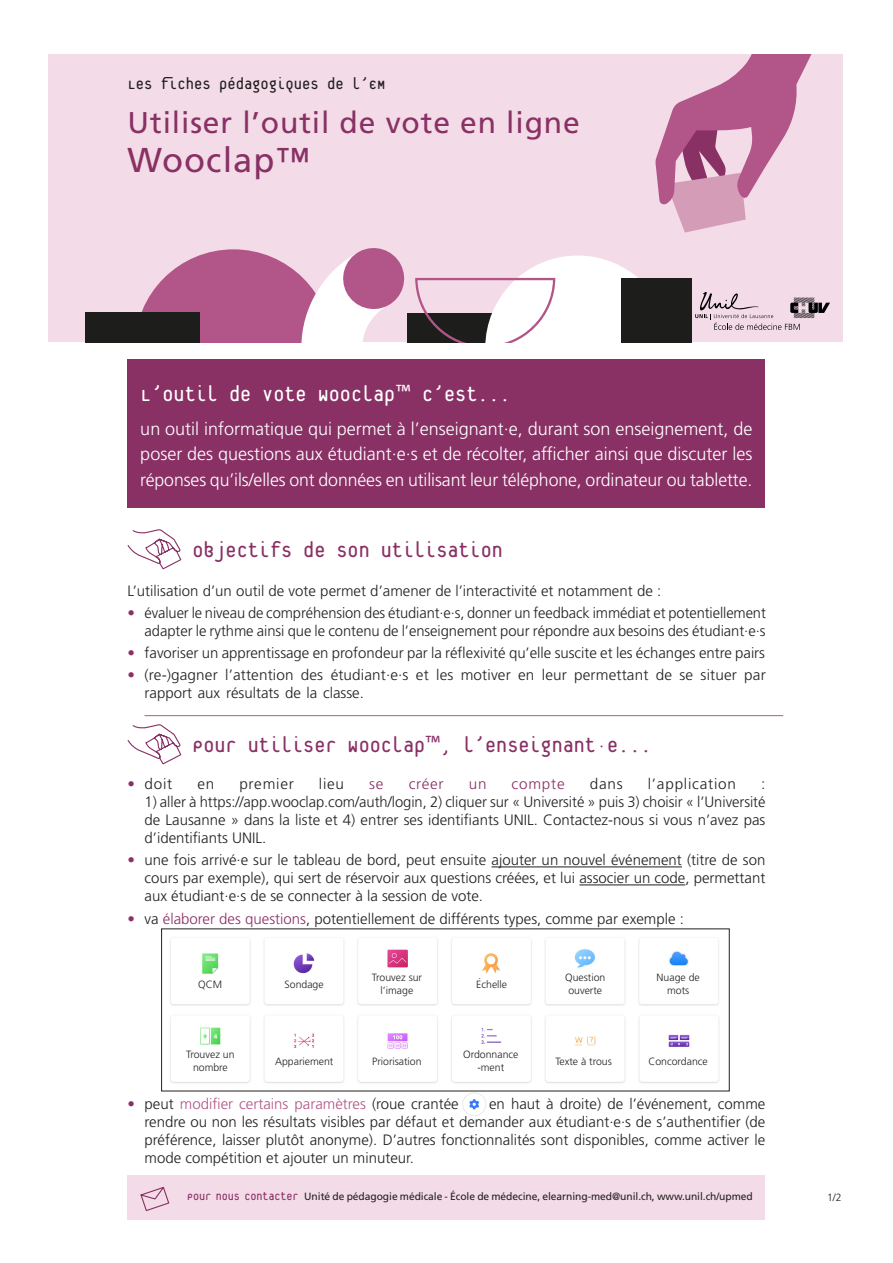
<style>
.page{position:relative;width:893px;height:1263px;background:#fff}
.page>*{position:absolute;margin:0;border:0;box-sizing:border-box;transform-origin:0 0}
.Titre_fiche{font:34.5px "Frutiger";letter-spacing:.03em;color:#893065}
.Titre_fiche-2{font:30px "Frutiger LT Std";letter-spacing:.03em;color:#893065}
.Titre_paragraphe{font:24px "Platelet";color:#893065}
.Titre_paragraphe-2{font:24px "Platelet";color:#fff}
.Objectifs{font:300 18px/25.5px "Frutiger LT Std";letter-spacing:-.005em;color:#fff;text-align:justify}
.t1{font:18px "Platelet";color:#231f20}
.t2{font:300 15px/18px "Frutiger LT Std";color:#231f20;text-align:justify}
.Texte_courant{font:300 15px/18px "Frutiger";color:#231f20;text-align:right}
.t3{font:300 15px "Frutiger LT Std";color:#b25589}
.t4{font:300 15px "Frutiger LT Std";letter-spacing:.05em;color:#231f20}
.t5{font:300 15px "Frutiger LT Std";letter-spacing:.05em;color:#893065}
.t6{font:300 10.5px/12.6px "Frutiger";color:#231f20;text-align:center}
.t7{font:10.5px "Frutiger LT Std";letter-spacing:-.005em;color:#231f20}
.t8{font:300 10.5px "Frutiger LT Std";color:#231f20}
.s1{font-family:"Myriad Pro"}
.s2{color:#893065}
.s3{color:#231f20}
.s4{font-family:"Platelet";font-size:13.5px;color:#893065}
</style>
<div class="page">
<div style="left:128px;top:1175px;width:637px;height:45px;background:#f3dce7"></div>
<svg style="left:140px;top:1186px;width:30px;height:25px"></svg>
<div style="left:48px;top:54px;width:794px;height:288px;background:#f3dce7"></div>
<div style="left:407px;top:313px;width:115px;height:29px;background:#1d1e1c"></div>
<svg style="left:415px;top:255px;width:223px;height:87px"></svg>
<svg style="left:135px;top:248px;width:270px;height:94px"></svg>
<div style="left:85px;top:313px;width:114px;height:29px;background:#1d1e1c"></div>
<svg style="left:655px;top:54px;width:157px;height:179px"></svg>
<div style="left:622px;top:278px;width:70px;height:64px;background:#1d1e1c"></div>
<svg style="left:695px;top:292px;width:135px;height:38px"></svg>
<hr style="left:491px;top:866px;width:191px;height:1px;background:#231f20">
<hr style="left:579px;top:884px;width:106px;height:1px;background:#231f20">
<svg style="left:127px;top:529px;width:55px;height:41px"></svg>
<hr style="left:145px;top:715px;width:638px;height:1px;background:#b25589">
<svg style="left:127px;top:724px;width:55px;height:41px"></svg>
<div style="left:128px;top:359px;width:637px;height:148px;background:#893065"></div>
<img style="left:462px;top:1091px;width:25px;height:24px">
<img style="left:170px;top:940px;width:549px;height:143px">
<div style="left:184px;top:1050px;width:52px;height:24px;background:#fff"></div>
<div style="left:198px;top:980px;width:29px;height:15px;background:#fff"></div>
<div style="left:285px;top:980px;width:47px;height:17px;background:#fff"></div>
<div style="left:371px;top:973px;width:52px;height:24px;background:#fff"></div>
<div style="left:476px;top:980px;width:47px;height:17px;background:#fff"></div>
<div style="left:562px;top:973px;width:47px;height:28px;background:#fff"></div>
<div style="left:655px;top:973px;width:47px;height:28px;background:#fff"></div>
<div style="left:275px;top:1057px;width:66px;height:16px;background:#fff"></div>
<div style="left:372px;top:1057px;width:58px;height:16px;background:#fff"></div>
<div style="left:454px;top:1050px;width:74px;height:24px;background:#fff"></div>
<div style="left:555px;top:1057px;width:66px;height:16px;background:#fff"></div>
<div style="left:648px;top:1057px;width:66px;height:16px;background:#fff"></div>
<p class="t1" style="left:128px;top:77px;width:259px">Les fiches pédagogiques de l’EM</p>
<p class="Titre_fiche-2" style="left:128px;top:105px;width:454px">Utiliser l’outil de vote en ligne</p>
<p class="Titre_fiche" style="left:128px;top:140px;width:184px">Wooclap™</p>
<p class="Titre_paragraphe-2" style="left:140px;top:384px;width:372px">L’outil de vote Wooclap<span class="s1">™</span> c’est...</p>
<p class="Objectifs" style="left:140px;top:416px;width:614px">un outil informatique qui permet à l’enseignant·e, durant son enseignement, de poser des questions aux étudiant·e·s et de récolter, afficher ainsi que discuter les réponses qu’ils/elles ont données en utilisant leur téléphone, ordinateur ou tablette.</p>
<p class="Titre_paragraphe" style="left:192px;top:540px;width:312px">Objectifs de son utilisation</p>
<p class="Texte_courant" style="left:128px;top:582px;width:535px">L’utilisation d’un outil de vote permet d’amener de l’interactivité et notamment de :</p>
<p class="Texte_courant" style="left:128px;top:604px;width:640px"><span class="s2">•</span> évaluer le niveau de compréhension des étudiant·e·s, donner un feedback immédiat et potentiellement adapter le rythme ainsi que le contenu de l’enseignement pour répondre aux besoins des étudiant·e·s</p>
<p class="Texte_courant" style="left:128px;top:644px;width:639px"><span class="s2">•</span> favoriser un apprentissage en profondeur par la réflexivité qu’elle suscite et les échanges entre pairs</p>
<p class="Texte_courant" style="left:145px;top:666px;width:623px;text-align:left;text-indent:-17px"><span class="s2">•</span> (re-)gagner l’attention des étudiant·e·s et les motiver en leur permettant de se situer par rapport aux résultats de la classe.</p>
<p class="Titre_paragraphe" style="left:192px;top:735px;width:461px">Pour utiliser Wooclap<span class="s1">™</span>, l’enseignant·e...</p>
<p class="t2" style="left:128px;top:775px;width:46px"><span class="s2">•</span> doit</p>
<p class="t2" style="left:197px;top:775px;width:18px">en</p>
<p class="t4" style="left:239px;top:775px;width:56px">premier</p>
<p class="t2" style="left:319px;top:775px;width:27px">lieu</p>
<p class="t5" style="left:369px;top:775px;width:16px">se</p>
<p class="t5" style="left:409px;top:775px;width:37px">créer</p>
<p class="t5" style="left:469px;top:775px;width:19px">un</p>
<p class="t5" style="left:512px;top:775px;width:55px">compte</p>
<p class="t2" style="left:590px;top:775px;width:34px">dans</p>
<p class="t4" style="left:648px;top:775px;width:90px">l’application</p>
<p class="t2" style="left:761px;top:775px;width:6px">:</p>
<p class="t2" style="left:145px;top:793px;width:622px">1) aller à https://app.wooclap.com/auth/login, 2) cliquer sur « Université » puis 3) choisir « l’Université de Lausanne » dans la liste et 4) entrer ses identifiants UNIL. Contactez-nous si vous n’avez pas d’identifiants UNIL.</p>
<p class="t2" style="left:145px;top:851px;width:622px;text-indent:-17px"><span class="s2">•</span> une fois arrivé·e sur le tableau de bord, peut ensuite ajouter un nouvel événement (titre de son cours par exemple), qui sert de réservoir aux questions créées, et lui associer un code, permettant aux étudiant·e·s de se connecter à la session de vote.</p>
<p class="t2" style="left:128px;top:910px;width:558px"><span class="s2">•</span> va <span class="s2">élaborer des questions</span>, potentiellement de différents types, comme par exemple :</p>
<p class="t6" style="left:198px;top:978px;width:25px">QCM</p>
<p class="t6" style="left:285px;top:978px;width:41px">Sondage</p>
<p class="t6" style="left:372px;top:971px;width:52px">Trouvez sur</p>
<p class="t6" style="left:381px;top:984px;width:34px">l’image</p>
<p class="t6" style="left:476px;top:978px;width:32px">Echelle</p>
<p class="t6" style="left:565px;top:971px;width:42px">Question</p>
<p class="t6" style="left:568px;top:984px;width:35px">ouverte</p>
<p class="t6" style="left:657px;top:971px;width:45px">Nuage de mots</p>
<p class="t6" style="left:186px;top:1048px;width:50px">Trouvez un</p>
<p class="t6" style="left:193px;top:1061px;width:36px">nombre</p>
<p class="t6" style="left:275px;top:1055px;width:60px">Appariement</p>
<p class="t6" style="left:372px;top:1055px;width:51px">Priorisation</p>
<p class="t6" style="left:463px;top:1048px;width:57px">Ordonnance</p>
<p class="t6" style="left:477px;top:1061px;width:28px">-ment</p>
<p class="t6" style="left:555px;top:1055px;width:58px">Texte à trous</p>
<p class="t6" style="left:648px;top:1055px;width:61px">Concordance</p>
<p class="t3" style="left:128px;top:1096px;width:333px"><span class="s2">•</span> <span class="s3">peut</span> modifier certains paramètres <span class="s3">(roue crantée</span></p>
<p class="t2" style="left:145px;top:1095px;width:622px;text-indent:345px">en haut à droite) de l’événement, comme rendre ou non les résultats visibles par défaut et demander aux étudiant·e·s de s’authentifier (de préférence, laisser plutôt anonyme). D’autres fonctionnalités sont disponibles, comme activer le mode compétition et ajouter un minuteur.</p>
<p class="t7" style="left:187px;top:1190px;width:567px"><span class="s4">Pour nous contacter</span> Unité de pédagogie médicale - École de médecine, elearning-med@unil.ch, www.unil.ch/upmed</p>
<p class="t8" style="left:827px;top:1191px;width:16px">1/2</p>
</div>
